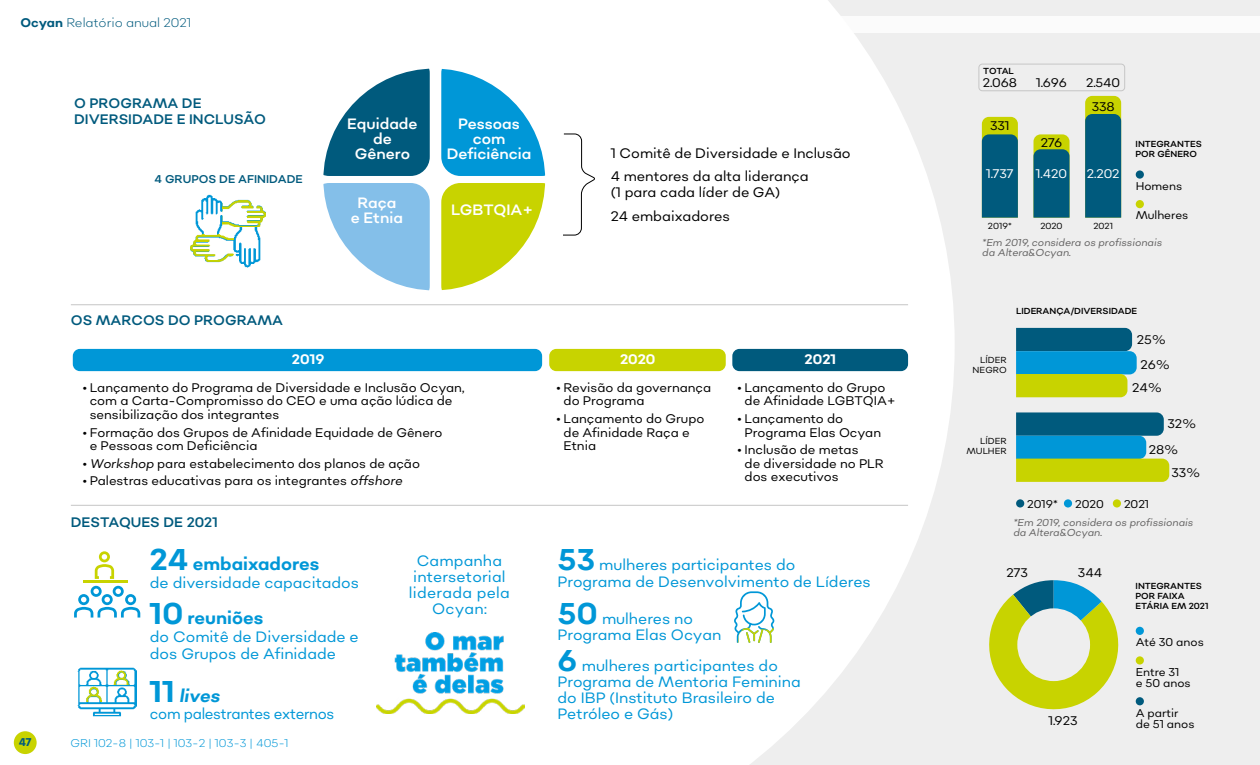
<style>
.page{position:relative;width:1260px;height:765px;background:#fff}
.page>*{position:absolute;margin:0;border:0;box-sizing:border-box;transform-origin:0 0}
.t1{font:700 17.5px "Sonny Gothic";color:#0097d7}
.t2{font:italic 700 17.5px "Sonny Gothic";color:#0097d7}
.t3{font:15px/16.2px "Sonny Gothic";color:#0097d7}
.t4{font:15px/15px "Sonny Gothic";color:#fff;text-align:center}
.t5{font:15px "Sonny Gothic";letter-spacing:-.02em;color:#0097d7;scale:.95 1}
.t6{font:13.75px/23.4px "Sonny Gothic";color:#000}
.t7{font:13.75px/16.2px "Sonny Gothic";color:#005a7d}
.t8{font:700 13.75px "Sonny Gothic";color:#fff}
.t9{font:12.5px/13.8px "Sonny Gothic";color:#000}
.t10{font:300 12.5px "Sonny Gothic";color:#005a7d}
.t11{font:12.5px "Sonny Gothic";color:#fff}
.t12{font:11.25px/11.2px "Sonny Gothic";color:#000}
.t13{font:300 11.25px "Sonny Gothic";color:#0097d7}
.t14{font:11.25px "Sonny Gothic";color:#005a7d}
.t15{font:700 11.25px "Sonny Cond";color:#005a7d}
.t16{font:italic 10px/10px "Sonny Gothic";color:#646363}
.t17{font:8.75px/10px "Sonny Gothic";color:#000}
.t18{font:8.75px/10px "Sonny Gothic";color:#000;text-align:right}
.s1{font-weight:700}
.s2{font-style:italic}
.s3{font-size:30px}
.s4{font-style:normal;font-size:30px}
.s5{font-weight:700;font-size:30px}
</style>
<div class="page">
<div style="left:339px;top:0;width:921px;height:765px;background:#eee"></div>
<div style="left:13px;top:0;width:942px;height:765px;background:#fff"></div>
<svg style="left:989px;top:580px;width:130px;height:130px"></svg>
<div style="left:1136px;top:627px;width:8px;height:8px;background:#0097d7;border-radius:50%"></div>
<div style="left:1136px;top:656px;width:8px;height:9px;background:#c8d300;border-radius:50%"></div>
<div style="left:1136px;top:697px;width:8px;height:8px;background:#005a7d;border-radius:50%"></div>
<div style="left:1017px;top:608px;width:73px;height:73px;background:#eee;border-radius:50%"></div>
<svg style="left:734px;top:591px;width:40px;height:52px;background:#cfeae8"></svg>
<svg style="left:95px;top:551px;width:19px;height:28px"></svg>
<hr style="left:84px;top:580px;width:44px;height:3px;background:#c8d300">
<svg style="left:74px;top:586px;width:66px;height:32px"></svg>
<img style="left:78px;top:663px;width:58px;height:58px">
<img style="left:114px;top:671px;width:16px;height:13px">
<img style="left:85px;top:687px;width:17px;height:15px">
<img style="left:376px;top:632px;width:149px;height:82px">
<hr style="left:71px;top:304px;width:837px;height:1px;background:#c6c6c6">
<hr style="left:71px;top:505px;width:837px;height:1px;background:#c6c6c6">
<div style="left:73px;top:349px;width:469px;height:22px;background:#0097d7;border-radius:7px"></div>
<div style="left:549px;top:349px;width:177px;height:22px;background:#c8d300;border-radius:7px"></div>
<div style="left:732px;top:349px;width:176px;height:22px;background:#005a7d;border-radius:7px"></div>
<svg style="left:441px;top:69px;width:104px;height:107px;background:#3db0e0"></svg>
<svg style="left:441px;top:183px;width:104px;height:107px;background:#d5dd3d"></svg>
<svg style="left:323px;top:69px;width:107px;height:107px;background:#3d819c"></svg>
<svg style="left:323px;top:183px;width:107px;height:107px;background:#a1ceee"></svg>
<img style="left:191px;top:193px;width:75px;height:75px">
<img style="left:223px;top:193px;width:43px;height:34px">
<img style="left:191px;top:235px;width:43px;height:33px">
<svg style="left:562px;top:133px;width:34px;height:103px;background:#f4f4f4"></svg>
<div style="left:1136px;top:170px;width:8px;height:9px;background:#005a7d;border-radius:50%"></div>
<div style="left:1136px;top:200px;width:8px;height:8px;background:#c8d300;border-radius:50%"></div>
<svg style="left:982px;top:117px;width:36px;height:101px;background:#257067"></svg>
<svg style="left:1034px;top:134px;width:36px;height:84px;background:#297368"></svg>
<svg style="left:1085px;top:96px;width:36px;height:122px;background:#206d6a"></svg>
<div style="left:979px;top:64px;width:146px;height:27px;border:1px solid #c6c6c6;border-radius:4px"></div>
<svg style="left:1016px;top:328px;width:121px;height:69px;background:#489a7a"></svg>
<svg style="left:1016px;top:412px;width:153px;height:70px;background:#549e75"></svg>
<div style="left:1016px;top:499px;width:8px;height:9px;background:#005a7d;border-radius:50%"></div>
<div style="left:1064px;top:499px;width:8px;height:9px;background:#0097d7;border-radius:50%"></div>
<div style="left:1113px;top:499px;width:8px;height:9px;background:#c8d300;border-radius:50%"></div>
<div style="left:418px;top:17px;width:842px;height:16px;background:#fff"></div>
<div style="left:14px;top:731px;width:23px;height:23px;background:#c8d300;border-radius:50%"></div>
<p class="t10" style="left:21px;top:15px;width:172px"><span class="s1">Ocyan</span> Relatório anual 2021</p>
<p class="t7" style="left:74px;top:95px;width:193px">O PROGRAMA DE<br>DIVERSIDADE E INCLUSÃO</p>
<p class="t14" style="left:155px;top:172px;width:150px">4 GRUPOS DE AFINIDADE</p>
<p class="t7" style="left:71px;top:312px;width:214px">OS MARCOS DO PROGRAMA</p>
<p class="t4" style="left:347px;top:116px;width:72px">Equidade de<br>Gênero</p>
<p class="t4" style="left:447px;top:116px;width:86px">Pessoas com<br>Deficiência</p>
<p class="t4" style="left:351px;top:195px;width:54px">Raça<br>e Etnia</p>
<p class="t4" style="left:451px;top:202px;width:84px">LGBTQIA+</p>
<p class="t6" style="left:611px;top:141px;width:241px">1 Comitê de Diversidade e Inclusão<br>4 mentores da alta liderança</p>
<p class="t6" style="left:611px;top:181px;width:171px">(1 para cada líder de GA)<br>24 embaixadores</p>
<p class="t8" style="left:292px;top:351px;width:34px">2019</p>
<p class="t8" style="left:620px;top:351px;width:37px">2020</p>
<p class="t8" style="left:805px;top:351px;width:31px">2021</p>
<p class="t9" style="left:90px;top:380px;width:376px;text-indent:-7px">• Lançamento do Programa de Diversidade e Inclusão Ocyan, com a Carta-Compromisso do CEO e uma ação lúdica de sensibilização dos integrantes</p>
<p class="t9" style="left:90px;top:425px;width:354px;text-indent:-7px">• Formação dos Grupos de Afinidade Equidade de Gênero e Pessoas com Deficiência</p>
<p class="t9" style="left:83px;top:456px;width:339px">• <span class="s2">Workshop</span> para estabelecimento dos planos de ação</p>
<p class="t9" style="left:83px;top:473px;width:321px">• Palestras educativas para os integrantes <span class="s2">offshore</span></p>
<p class="t7" style="left:71px;top:514px;width:149px">DESTAQUES DE 2021</p>
<p class="t9" style="left:564px;top:380px;width:149px;text-indent:-7px">• Revisão da governança do Programa</p>
<p class="t9" style="left:564px;top:411px;width:142px;text-indent:-7px">• Lançamento do Grupo de Afinidade Raça e<br>Etnia</p>
<p class="t9" style="left:745px;top:380px;width:153px;text-indent:-7px">• Lançamento do Grupo de Afinidade LGBTQIA+</p>
<p class="t9" style="left:745px;top:411px;width:138px;text-indent:-7px">• Lançamento do<br>Programa Elas Ocyan</p>
<p class="t9" style="left:745px;top:442px;width:141px;text-indent:-7px">• Inclusão de metas<br>de diversidade no PLR dos executivos</p>
<p class="t15" style="left:19px;top:734px;width:14px">47</p>
<h1 class="t1" style="left:150px;top:553px;width:171px"><span class="s3">24</span> embaixadores</h1>
<p class="t3" style="left:150px;top:574px;width:211px">de diversidade capacitados</p>
<h1 class="t1" style="left:150px;top:606px;width:115px"><span class="s3">10</span> reuniões</h1>
<p class="t3" style="left:150px;top:629px;width:210px">do Comitê de Diversidade e dos Grupos de Afinidade</p>
<h1 class="t2" style="left:150px;top:685px;width:71px"><span class="s4">11</span> lives</h1>
<p class="t5" style="left:150px;top:704px;width:196px">com palestrantes externos</p>
<p class="t13" style="left:71px;top:736px;width:219px">GRI 102-8 | 103-1 | 103-2 | 103-3 | 405-1</p>
<p class="t3" style="left:409px;top:552px;width:103px;text-align:center">Campanha intersetorial liderada pela<br>Ocyan:</p>
<p class="t3" style="left:558px;top:557px;width:315px"><span class="s5">53</span> mulheres participantes do<br>Programa de Desenvolvimento de Líderes</p>
<p class="t3" style="left:558px;top:610px;width:165px"><span class="s5">50</span> mulheres no<br>Programa Elas Ocyan</p>
<p class="t3" style="left:558px;top:657px;width:245px"><span class="s5">6</span> mulheres participantes do<br>Programa de Mentoria Feminina do IBP (Instituto Brasileiro de<br>Petróleo e Gás)</p>
<p class="t17" style="left:983px;top:65px;width:32px">TOTAL</p>
<p class="t9" style="left:983px;top:76px;width:36px">2.068</p>
<p class="t9" style="left:990px;top:118px;width:21px">331</p>
<p class="t9" style="left:1036px;top:76px;width:32px">1.696</p>
<p class="t9" style="left:1086px;top:76px;width:36px">2.540</p>
<p class="t9" style="left:1092px;top:99px;width:24px">338</p>
<p class="t9" style="left:1041px;top:135px;width:23px">276</p>
<p class="t17" style="left:1136px;top:138px;width:68px">INTEGRANTES<br>POR GÊNERO</p>
<p class="t12" style="left:1136px;top:180px;width:48px">Homens</p>
<p class="t12" style="left:1136px;top:210px;width:54px">Mulheres</p>
<p class="t16" style="left:982px;top:237px;width:181px">*Em 2019, considera os profissionais da Altera&amp;Ocyan.</p>
<p class="t11" style="left:986px;top:166px;width:29px">1.737</p>
<p class="t11" style="left:1036px;top:166px;width:33px">1.420</p>
<p class="t11" style="left:1087px;top:166px;width:34px">2.202</p>
<p class="t18" style="left:988px;top:221px;width:25px">2019*</p>
<p class="t18" style="left:1040px;top:221px;width:24px">2020</p>
<p class="t18" style="left:1093px;top:221px;width:21px">2021</p>
<p class="t17" style="left:1016px;top:306px;width:123px">LIDERANÇA/DIVERSIDADE</p>
<p class="t18" style="left:973px;top:354px;width:36px">LÍDER<br>NEGRO</p>
<p class="t18" style="left:966px;top:436px;width:42px">LÍDER<br>MULHER</p>
<p class="t9" style="left:1137px;top:332px;width:31px">25%</p>
<p class="t9" style="left:1132px;top:353px;width:40px;line-height:23px;text-indent:8px">26%<br>24%</p>
<p class="t9" style="left:1149px;top:411px;width:49px;line-height:25.6px;text-indent:19px">32%<br>28%</p>
<p class="t9" style="left:1171px;top:465px;width:31px">33%</p>
<p class="t12" style="left:1027px;top:498px;width:32px">2019*</p>
<p class="t12" style="left:1075px;top:498px;width:30px">2020</p>
<p class="t12" style="left:1124px;top:498px;width:27px">2021</p>
<p class="t16" style="left:1013px;top:518px;width:181px">*Em 2019, considera os profissionais da Altera&amp;Ocyan.</p>
<p class="t9" style="left:1007px;top:565px;width:23px">273</p>
<p class="t9" style="left:1078px;top:565px;width:26px">344</p>
<p class="t9" style="left:1049px;top:713px;width:30px">1.923</p>
<p class="t17" style="left:1136px;top:581px;width:74px">INTEGRANTES<br>POR FAIXA<br>ETÁRIA EM 2021</p>
<p class="t12" style="left:1136px;top:636px;width:70px">Até 30 anos</p>
<p class="t12" style="left:1136px;top:666px;width:57px">Entre 31<br>e 50 anos</p>
<p class="t12" style="left:1136px;top:707px;width:60px">A partir de 51 anos</p>
</div>
